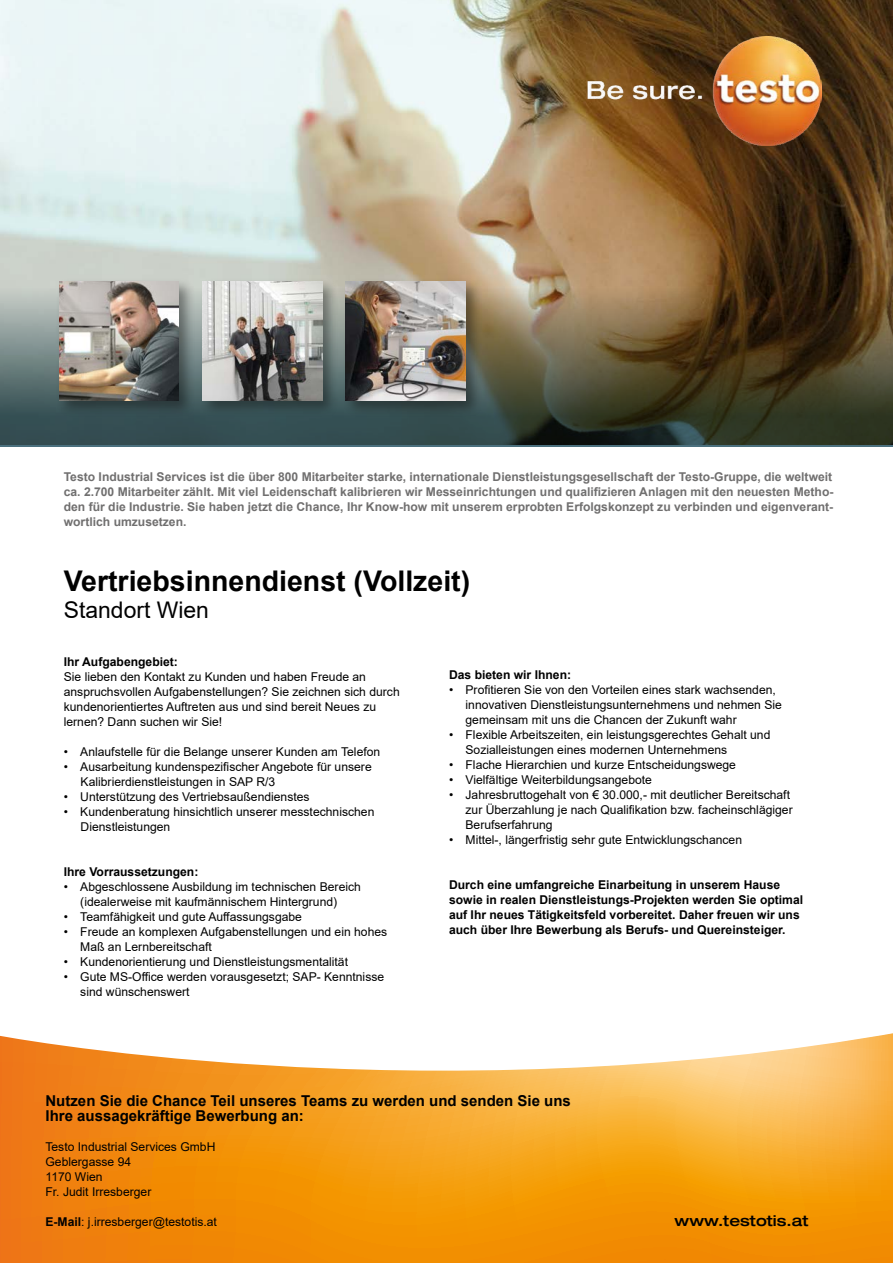
<style>
.page{position:relative;width:893px;height:1263px;background:#fff}
.page>*{position:absolute;margin:0;border:0;box-sizing:border-box;transform-origin:0 0}
.t1{font:700 28.5px "Arial";color:#000}
.t2{font:22.95px "Arial";color:#000}
.t3{font:700 15px/15px "Arial";color:#000}
.t4{font:500 expanded 15px "Helvetica Neue LT Com";color:#000}
.t5{font:12.15px/15px "Arial";color:#000}
.t6{font:700 12.15px/15px "Arial";color:#706f6f;text-align:justify}
.t7{font:700 12.15px/15px "Arial";color:#000}
.s1{font-weight:700}
</style>
<div class="page">
<svg style="left:0;top:1117px;width:893px;height:146px"></svg>
<img style="left:0;top:0;width:893px;height:281px">
<svg style="left:0;top:281px;width:893px;height:165px"></svg>
<div style="left:56px;top:278px;width:140px;height:139px;background:#000;opacity:.4"></div>
<img style="left:60px;top:281px;width:119px;height:119px">
<div style="left:199px;top:278px;width:140px;height:139px;background:#000;opacity:.4"></div>
<img style="left:203px;top:281px;width:119px;height:119px">
<div style="left:342px;top:278px;width:140px;height:139px;background:#000;opacity:.4"></div>
<img style="left:346px;top:281px;width:119px;height:119px">
<img style="left:572px;top:36px;width:250px;height:109px">
<svg style="left:0;top:1033px;width:893px;height:84px"></svg>
<p class="t6" style="left:64px;top:469px;width:771px">Testo Industrial Services ist die über 800 Mitarbeiter starke, internationale Dienstleistungsgesellschaft der Testo-Gruppe, die weltweit ca. 2.700 Mitarbeiter zählt. Mit viel Leidenschaft kalibrieren wir Messeinrichtungen und qualifizieren Anlagen mit den neuesten Metho&shy;den für die Industrie. Sie haben jetzt die Chance, Ihr Know-how mit unserem erprobten Erfolgskonzept zu verbinden und eigenverant&shy;wortlich umzusetzen.</p>
<h1 class="t1" style="left:64px;top:561px;width:408px">Vertriebsinnendienst (Vollzeit)</h1>
<h2 class="t2" style="left:64px;top:594px;width:147px">Standort Wien</h2>
<p class="t7" style="left:64px;top:654px;width:116px">Ihr Aufgabengebiet:</p>
<p class="t5" style="left:64px;top:669px;width:337px">Sie lieben den Kontakt zu Kunden und haben Freude an anspruchsvollen Aufgabenstellungen? Sie zeichnen sich durch kundenorientiertes Auftreten aus und sind bereit Neues zu lernen? Dann suchen wir Sie!</p>
<p class="t5" style="left:64px;top:744px;width:318px">• Anlaufstelle für die Belange unserer Kunden am Telefon</p>
<p class="t5" style="left:81px;top:759px;width:293px;text-indent:-17px">• Ausarbeitung kundenspezifischer Angebote für unsere<br>Kalibrierdienstleistungen in SAP R/3</p>
<p class="t5" style="left:64px;top:789px;width:247px">• Unterstützung des Vertriebsaußendienstes</p>
<p class="t5" style="left:81px;top:804px;width:295px;text-indent:-17px">• Kundenberatung hinsichtlich unserer messtechnischen<br>Dienstleistungen</p>
<p class="t7" style="left:64px;top:864px;width:136px">Ihre Vorraussetzungen:</p>
<p class="t5" style="left:64px;top:879px;width:299px;text-align:center">• Abgeschlossene Ausbildung im technischen Bereich (idealerweise mit kaufmännischem Hintergrund)</p>
<p class="t5" style="left:64px;top:909px;width:240px">• Teamfähigkeit und gute Auffassungsgabe</p>
<p class="t5" style="left:80px;top:924px;width:308px;text-indent:-17px">• Freude an komplexen Aufgabenstellungen und ein hohes<br>Maß an Lernbereitschaft</p>
<p class="t5" style="left:64px;top:954px;width:286px">• Kundenorientierung und Dienstleistungsmentalität</p>
<p class="t5" style="left:80px;top:969px;width:305px;text-indent:-17px">• Gute MS-Office werden vorausgesetzt; SAP- Kenntnisse sind wünschenswert</p>
<p class="t7" style="left:449px;top:667px;width:124px">Das bieten wir Ihnen:</p>
<p class="t5" style="left:466px;top:682px;width:318px;text-indent:-17px">• Profitieren Sie von den Vorteilen eines stark wachsenden, innovativen Dienstleistungsunternehmens und nehmen Sie gemeinsam mit uns die Chancen der Zukunft wahr</p>
<p class="t5" style="left:466px;top:727px;width:306px;text-indent:-17px">• Flexible Arbeitszeiten, ein leistungsgerechtes Gehalt und<br>Sozialleistungen eines modernen Unternehmens</p>
<p class="t5" style="left:449px;top:757px;width:288px">• Flache Hierarchien und kurze Entscheidungswege</p>
<p class="t5" style="left:449px;top:772px;width:204px">• Vielfältige Weiterbildungsangebote</p>
<p class="t5" style="left:466px;top:787px;width:329px;text-indent:-17px">• Jahresbruttogehalt von € 30.000,- mit deutlicher Bereitschaft zur Überzahlung je nach Qualifikation bzw. facheinschlägiger<br>Berufserfahrung</p>
<p class="t5" style="left:449px;top:832px;width:295px">• Mittel-, längerfristig sehr gute Entwicklungschancen</p>
<p class="t7" style="left:449px;top:877px;width:356px">Durch eine umfangreiche Einarbeitung in unserem Hause sowie in realen Dienstleistungs-Projekten werden Sie optimal auf Ihr neues Tätigkeitsfeld vorbereitet. Daher freuen wir uns auch über Ihre Bewerbung als Berufs- und Quereinsteiger.</p>
<p class="t3" style="left:45px;top:1093px;width:527px">Nutzen Sie die Chance Teil unseres Teams zu werden und senden Sie uns<br>Ihre aussagekräftige Bewerbung an:</p>
<p class="t5" style="left:45px;top:1139px;width:171px">Testo Industrial Services GmbH<br>Geblergasse 94<br>1170 Wien<br>Fr. Judit Irresberger</p>
<p class="t5" style="left:45px;top:1214px;width:173px"><span class="s1">E-Mail</span>: j.irresberger@testotis.at</p>
<p class="t4" style="left:675px;top:1211px;width:135px">www.testotis.at</p>
</div>
